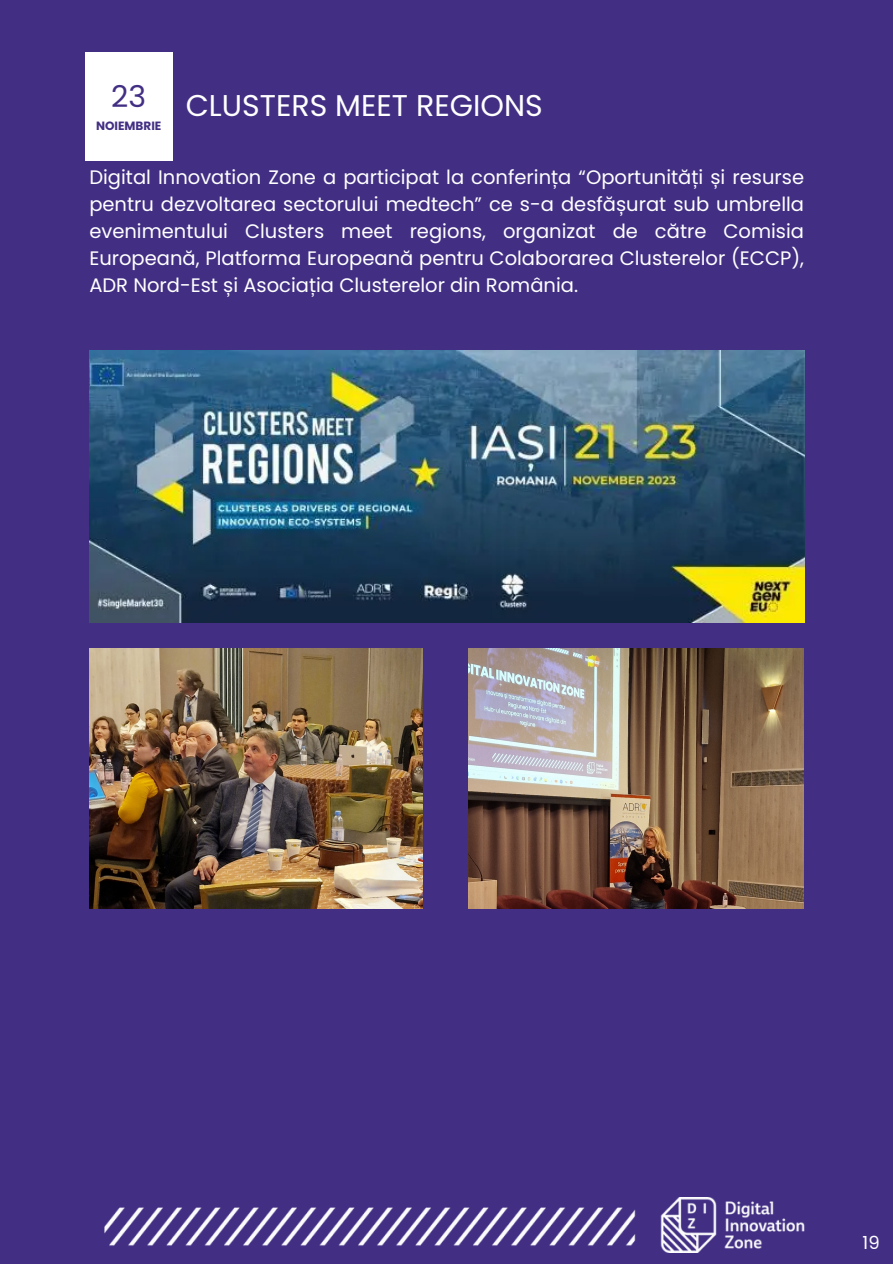
<style>
.page{position:relative;width:893px;height:1264px;background:#fff}
.page>*{position:absolute;margin:0;border:0;box-sizing:border-box;transform-origin:0 0}
.t1{font:30px "Poppins";color:#fff}
.t2{font:30px "Poppins";color:#422f84}
.t3{font:19.5px/27px "Poppins";color:#fff;text-align:justify}
.t4{font:18px "Poppins";color:#fff}
.t5{font:700 12px "Poppins";color:#422f84}
</style>
<div class="page">
<div style="left:0;top:0;width:892px;height:1263px;background:#422f84"></div>
<img style="left:89px;top:350px;width:715px;height:272px">
<img style="left:89px;top:648px;width:333px;height:260px">
<img style="left:468px;top:648px;width:335px;height:260px">
<div style="left:85px;top:52px;width:87px;height:109px;background:#fff"></div>
<img style="left:104px;top:1197px;width:700px;height:55px">
<p class="t2" style="left:111px;top:76px;width:36px">23</p>
<p class="t5" style="left:96px;top:117px;width:67px">NOIEMBRIE</p>
<p class="t1" style="left:186px;top:84px;width:358px">CLUSTERS MEET REGIONS</p>
<p class="t3" style="left:89px;top:164px;width:716px">Digital Innovation Zone a participat la conferința “Oportunități și resurse pentru dezvoltarea sectorului medtech” ce s-a desfășurat sub umbrella evenimentului Clusters meet regions, organizat de către Comisia Europeană, Platforma Europeană pentru Colaborarea Clusterelor (ECCP), ADR Nord-Est și Asociația Clusterelor din România.</p>
<p class="t4" style="left:862px;top:1230px;width:19px">19</p>
</div>
